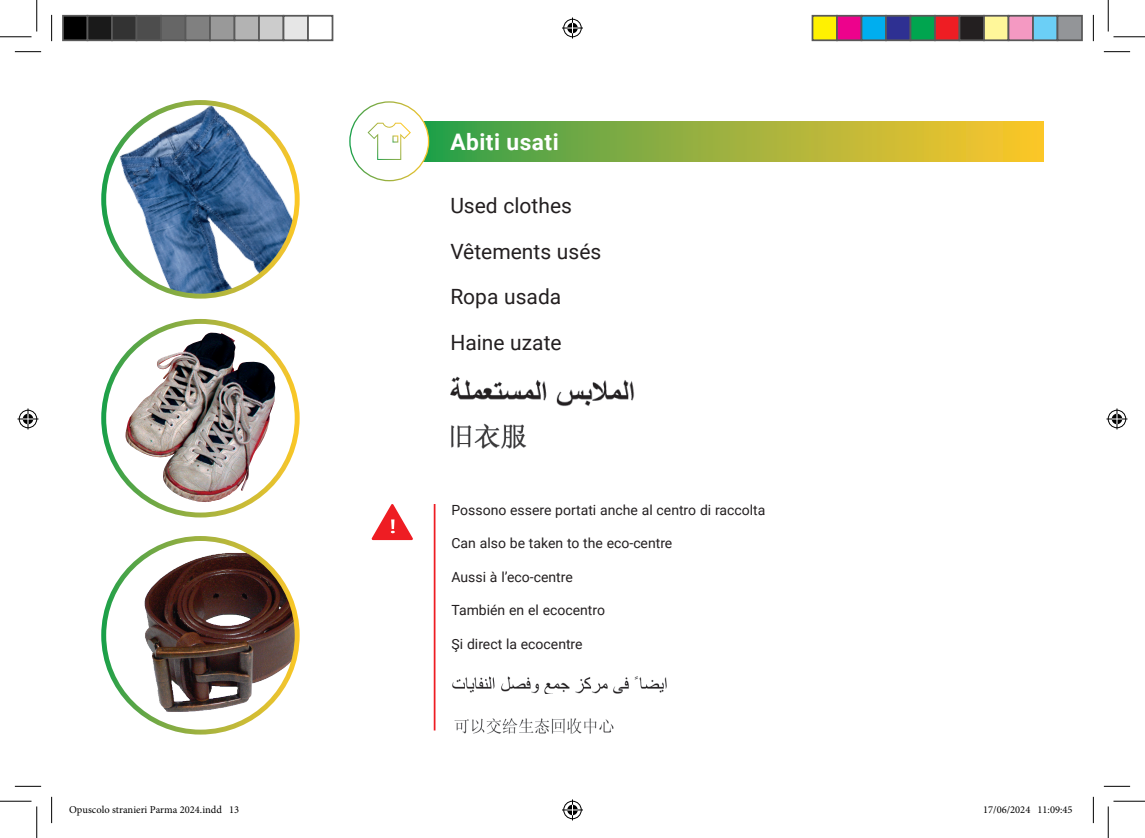
<style>
.page{position:relative;width:1145px;height:838px;background:#fff}
.page>*{position:absolute;margin:0;border:0;box-sizing:border-box;transform-origin:0 0}
.t1{font:700 22.75px "Roboto";letter-spacing:.02em;color:#fff}
.t2{font:21px/45.5px "Roboto";color:#231f20}
.t3{font:14px "Roboto";color:#231f20}
.t4{font:10.5px "Minion Pro";color:#000}
</style>
<div class="page">
<img style="left:450px;top:376px;width:184px;height:31px">
<img style="left:451px;top:423px;width:76px;height:26px">
<img style="left:452px;top:676px;width:215px;height:17px">
<img style="left:454px;top:718px;width:160px;height:16px">
<img style="left:104px;top:102px;width:193px;height:194px">
<div style="left:101px;top:100px;width:199px;height:198px;border:5px solid #fff;border-radius:50%"></div>
<img style="left:119px;top:540px;width:178px;height:181px">
<div style="left:101px;top:536px;width:199px;height:198px;border:5px solid #fff;border-radius:50%"></div>
<img style="left:126px;top:332px;width:149px;height:170px">
<div style="left:101px;top:319px;width:199px;height:198px;border:5px solid #fff;border-radius:50%"></div>
<svg style="left:424px;top:121px;width:620px;height:40px;background:#9cb23c"></svg>
<div style="left:350px;top:102px;width:79px;height:79px;background:#fff;border-radius:50%"></div>
<div style="left:349px;top:101px;width:80px;height:80px;border:1px solid #fff;border-radius:50%"></div>
<svg style="left:371px;top:504px;width:42px;height:36px"></svg>
<hr style="left:434px;top:504px;width:1px;height:226px;background:#ee1d23">
<svg style="left:368px;top:123px;width:43px;height:37px"></svg>
<svg style="left:15px;top:51px;width:26px;height:1px"></svg>
<svg style="left:1104px;top:51px;width:26px;height:1px"></svg>
<svg style="left:15px;top:786px;width:26px;height:1px"></svg>
<svg style="left:1104px;top:786px;width:26px;height:1px"></svg>
<svg style="left:51px;top:15px;width:1px;height:26px"></svg>
<svg style="left:51px;top:796px;width:1px;height:27px"></svg>
<svg style="left:1093px;top:15px;width:1px;height:26px"></svg>
<svg style="left:1093px;top:796px;width:1px;height:27px"></svg>
<hr style="left:0;top:36px;width:32px;height:1px;background:#000">
<hr style="left:1113px;top:36px;width:32px;height:1px;background:#000">
<hr style="left:0;top:800px;width:32px;height:1px;background:#000">
<hr style="left:1113px;top:800px;width:32px;height:1px;background:#000">
<hr style="left:36px;top:0;width:1px;height:31px;background:#000">
<hr style="left:36px;top:806px;width:1px;height:31px;background:#000">
<hr style="left:1108px;top:0;width:1px;height:31px;background:#000">
<hr style="left:1108px;top:806px;width:1px;height:31px;background:#000">
<svg style="left:562px;top:18px;width:21px;height:21px"></svg>
<svg style="left:562px;top:799px;width:21px;height:21px"></svg>
<svg style="left:18px;top:408px;width:21px;height:21px"></svg>
<svg style="left:1106px;top:408px;width:21px;height:21px"></svg>
<div style="left:63px;top:16px;width:25px;height:24px;background:#000"></div>
<div style="left:62px;top:15px;width:26px;height:26px;border:2px solid #595959"></div>
<div style="left:88px;top:16px;width:24px;height:24px;background:#1a1a1a"></div>
<div style="left:87px;top:15px;width:26px;height:26px;border:2px solid #595959"></div>
<div style="left:112px;top:16px;width:25px;height:24px;background:#333"></div>
<div style="left:111px;top:15px;width:26px;height:26px;border:2px solid #595959"></div>
<div style="left:137px;top:16px;width:24px;height:24px;background:#4d4d4d"></div>
<div style="left:136px;top:15px;width:26px;height:26px;border:2px solid #595959"></div>
<div style="left:161px;top:16px;width:25px;height:24px;background:#666"></div>
<div style="left:160px;top:15px;width:26px;height:26px;border:2px solid #595959"></div>
<div style="left:186px;top:16px;width:24px;height:24px;background:#808080"></div>
<div style="left:185px;top:15px;width:26px;height:26px;border:2px solid #595959"></div>
<div style="left:210px;top:16px;width:25px;height:24px;background:#999"></div>
<div style="left:209px;top:15px;width:26px;height:26px;border:2px solid #595959"></div>
<div style="left:235px;top:16px;width:24px;height:24px;background:#b3b3b3"></div>
<div style="left:234px;top:15px;width:26px;height:26px;border:2px solid #595959"></div>
<div style="left:259px;top:16px;width:25px;height:24px;background:#ccc"></div>
<div style="left:258px;top:15px;width:26px;height:26px;border:2px solid #595959"></div>
<div style="left:284px;top:16px;width:24px;height:24px;background:#e6e6e6"></div>
<div style="left:283px;top:15px;width:26px;height:26px;border:2px solid #595959"></div>
<div style="left:307px;top:15px;width:26px;height:26px;border:2px solid #595959"></div>
<div style="left:812px;top:16px;width:25px;height:24px;background:#fff101"></div>
<div style="left:812px;top:15px;width:26px;height:26px;border:2px solid #595959"></div>
<div style="left:837px;top:16px;width:24px;height:24px;background:#ed028c"></div>
<div style="left:836px;top:15px;width:26px;height:26px;border:2px solid #595959"></div>
<div style="left:861px;top:16px;width:25px;height:24px;background:#00aeef"></div>
<div style="left:861px;top:15px;width:26px;height:26px;border:2px solid #595959"></div>
<div style="left:886px;top:16px;width:24px;height:24px;background:#2e3092"></div>
<div style="left:885px;top:15px;width:26px;height:26px;border:2px solid #595959"></div>
<div style="left:910px;top:16px;width:25px;height:24px;background:#00a54f"></div>
<div style="left:910px;top:15px;width:26px;height:26px;border:2px solid #595959"></div>
<div style="left:935px;top:16px;width:24px;height:24px;background:#ee1d23"></div>
<div style="left:934px;top:15px;width:26px;height:26px;border:2px solid #595959"></div>
<div style="left:959px;top:16px;width:25px;height:24px;background:#231f20"></div>
<div style="left:959px;top:15px;width:26px;height:26px;border:2px solid #595959"></div>
<div style="left:984px;top:16px;width:24px;height:24px;background:#fff79a"></div>
<div style="left:983px;top:15px;width:26px;height:26px;border:2px solid #595959"></div>
<div style="left:1008px;top:16px;width:25px;height:24px;background:#f499c2"></div>
<div style="left:1008px;top:15px;width:26px;height:26px;border:2px solid #595959"></div>
<div style="left:1033px;top:16px;width:24px;height:24px;background:#6bcff6"></div>
<div style="left:1032px;top:15px;width:26px;height:26px;border:2px solid #595959"></div>
<div style="left:1057px;top:16px;width:25px;height:24px;background:#939598"></div>
<div style="left:1057px;top:15px;width:26px;height:26px;border:2px solid #595959"></div>
<h1 class="t1" style="left:450px;top:126px;width:110px">Abiti usati</h1>
<h2 class="t2" style="left:450px;top:182px;width:152px">Used clothes<br>Vêtements usés<br>Ropa usada<br>Haine uzate</h2>
<p class="t3" style="left:452px;top:499px;width:315px">Possono essere portati anche al centro di raccolta</p>
<p class="t3" style="left:452px;top:533px;width:222px">Can also be taken to the eco-centre</p>
<p class="t3" style="left:452px;top:567px;width:123px">Aussi à l’eco-centre</p>
<p class="t3" style="left:452px;top:600px;width:155px">También en el ecocentro</p>
<p class="t3" style="left:452px;top:634px;width:133px">Şi direct la ecocentre</p>
<p class="t4" style="left:69px;top:802px;width:172px">Opuscolo stranieri Parma 2024.indd 13</p>
<p class="t4" style="left:983px;top:802px;width:91px">17/06/2024 11:09:45</p>
</div>
